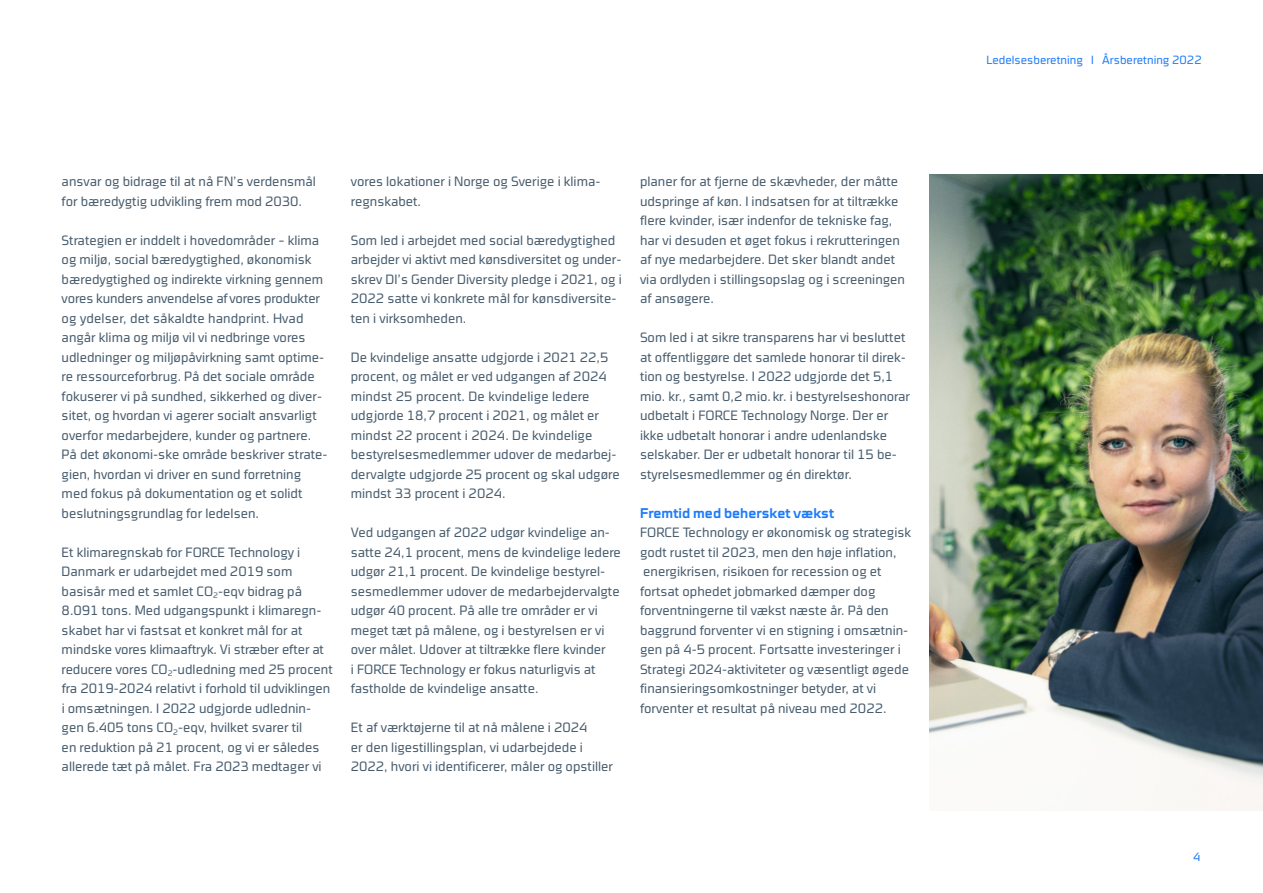
<style>
.page{position:relative;width:1263px;height:893px;background:#fff}
.page>*{position:absolute;margin:0;border:0;box-sizing:border-box;transform-origin:0 0}
.t1{font:700 14.25px "Cube OT";color:#1d7bfa}
.t2{font:300 condensed 13.65px/19.5px "Cube OT";color:#475c6d}
.t3{font:300 condensed 12px "Cube OT";color:#1d7bfa}
</style>
<div class="page">
<img style="left:930px;top:175px;width:333px;height:635px">
<p class="t2" style="left:62px;top:171px;width:256px">ansvar og bidrage til at nå FN’s verdensmål for bæredygtig udvikling frem mod 2030.</p>
<p class="t2" style="left:62px;top:230px;width:267px">Strategien er inddelt i hovedområder – klima og miljø, social bæredygtighed, økonomisk bæredygtighed og indirekte virkning gennem vores kunders anvendelse afvores produkter og ydelser, det såkaldte handprint. Hvad angår klima og miljø vil vi nedbringe vores udledninger og miljøpåvirkning samt optime&shy;re ressourceforbrug. På det sociale område fokuserer vi på sundhed, sikkerhed og diver&shy;sitet, og hvordan vi agerer socialt ansvarligt overfor medarbejdere, kunder og partnere.<br>På det økonomi-ske område beskriver strate&shy;gien, hvordan vi driver en sund forretning med fokus på dokumentation og et solidt beslutningsgrundlag for ledelsen.</p>
<p class="t2" style="left:62px;top:542px;width:273px">Et klimaregnskab for FORCE Technology i Danmark er udarbejdet med 2019 som basisår med et samlet CO<sub>2</sub>-eqv bidrag på 8.091 tons. Med udgangspunkt i klimaregn&shy;skabet har vi fastsat et konkret mål for at mindske vores klimaaftryk. Vi stræber efter at reducere vores CO<sub>2</sub>-udledning med 25 procent fra 2019-2024 relativt i forhold til udviklingen i omsætningen. I 2022 udgjorde udlednin&shy;gen 6.405 tons CO<sub>2</sub>-eqv, hvilket svarer til<br>en reduktion på 21 procent, og vi er således allerede tæt på målet. Fra 2023 medtager vi</p>
<p class="t2" style="left:351px;top:171px;width:251px">vores lokationer i Norge og Sverige i klima&shy;regnskabet.</p>
<p class="t2" style="left:351px;top:230px;width:272px">Som led i arbejdet med social bæredygtighed arbejder vi aktivt med kønsdiversitet og under&shy;skrev DI’s Gender Diversity pledge i 2021, og i 2022 satte vi konkrete mål for kønsdiversite&shy;ten i virksomheden.</p>
<p class="t2" style="left:351px;top:347px;width:270px">De kvindelige ansatte udgjorde i 2021 22,5 procent, og målet er ved udgangen af 2024 mindst 25 procent. De kvindelige ledere udgjorde 18,7 procent i 2021, og målet er mindst 22 procent i 2024. De kvindelige bestyrelsesmedlemmer udover de medarbej&shy;dervalgte udgjorde 25 procent og skal udgøre mindst 33 procent i 2024.</p>
<p class="t2" style="left:351px;top:522px;width:272px">Ved udgangen af 2022 udgør kvindelige an&shy;satte 24,1 procent, mens de kvindelige ledere udgør 21,1 procent. De kvindelige bestyrel&shy;sesmedlemmer udover de medarbejdervalgte udgør 40 procent. På alle tre områder er vi meget tæt på målene, og i bestyrelsen er vi over målet. Udover at tiltrække flere kvinder<br>i FORCE Technology er fokus naturligvis at fastholde de kvindelige ansatte.</p>
<p class="t2" style="left:351px;top:717px;width:264px">Et af værktøjerne til at nå målene i 2024<br>er den ligestillingsplan, vi udarbejdede i<br>2022, hvori vi identificerer, måler og opstiller</p>
<p class="t2" style="left:640px;top:172px;width:267px">planer for at fjerne de skævheder, der måtte udspringe af køn. I indsatsen for at tiltrække flere kvinder, især indenfor de tekniske fag, har vi desuden et øget fokus i rekrutteringen af nye medarbejdere. Det sker blandt andet via ordlyden i stillingsopslag og i screeningen af ansøgere.</p>
<p class="t2" style="left:640px;top:328px;width:272px">Som led i at sikre transparens har vi besluttet at offentliggøre det samlede honorar til direk&shy;tion og bestyrelse. I 2022 udgjorde det 5,1 mio. kr., samt 0,2 mio. kr. i bestyrelseshonorar udbetalt i FORCE Technology Norge. Der er ikke udbetalt honorar i andre udenlandske selskaber. Der er udbetalt honorar til 15 be&shy;styrelsesmedlemmer og én direktør.</p>
<p class="t1" style="left:640px;top:504px;width:196px">Fremtid med behersket vækst</p>
<p class="t2" style="left:640px;top:522px;width:273px">FORCE Technology er økonomisk og strategisk godt rustet til 2023, men den høje inflation, energikrisen, risikoen for recession og et fortsat ophedet jobmarked dæmper dog forventningerne til vækst næste år. På den baggrund forventer vi en stigning i omsætnin&shy;gen på 4-5 procent. Fortsatte investeringer i Strategi 2024-aktiviteter og væsentligt øgede finansieringsomkostninger betyder, at vi forventer et resultat på niveau med 2022.</p>
<p class="t3" style="left:986px;top:53px;width:217px">Ledelsesberetning I Årsberetning 2022</p>
<p class="t3" style="left:1193px;top:850px;width:9px">4</p>
</div>
